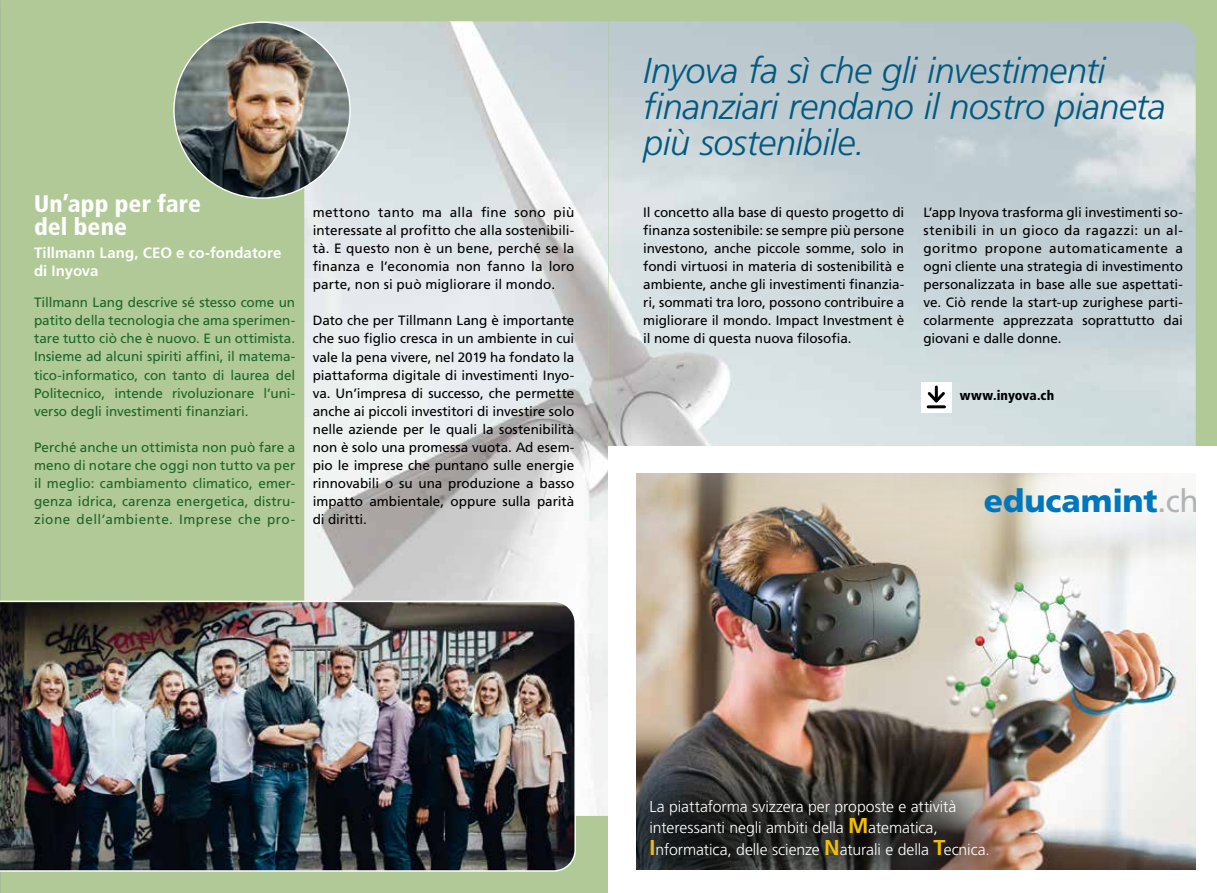
<style>
.page{position:relative;width:1217px;height:893px;background:#fff}
.page>*{position:absolute;margin:0;border:0;box-sizing:border-box;transform-origin:0 0}
.t1{font:italic 300 36px/36px "Frutiger";letter-spacing:-.015em;color:#005a82}
.t2{font:900 31.65px "Frutiger CE";letter-spacing:-.005em;color:#0076bd}
.t3{font:900 condensed 24px/22.5px "Frutiger";letter-spacing:.005em;color:#fff}
.t4{font:300 15.75px/21.3px "Frutiger CE";letter-spacing:-.005em;color:#fff}
.t5{font:700 15px/18px "Frutiger CE";letter-spacing:.005em;color:#fff}
.t6{font:13.5px/18.1px "Frutiger";color:#000;text-align:justify}
.t7{font:13.5px/18.1px "Frutiger";letter-spacing:.005em;color:#1c652b;text-align:justify}
.t8{font:900 condensed 13.5px "Frutiger";letter-spacing:.005em;color:#000}
.s1{font-weight:400;color:#b1b3b4}
.s2{font-weight:700;font-size:21.6px;color:#f2be00}
</style>
<div class="page">
<div style="left:0;top:0;width:608px;height:893px;background:#b0c996"></div>
<img style="left:271px;top:21px;width:337px;height:795px">
<img style="left:174px;top:22px;width:176px;height:176px;border-radius:88px">
<img style="left:0;top:600px;width:576px;height:272px">
<svg style="left:608px;top:0;width:608px;height:446px"></svg>
<img style="left:636px;top:474px;width:559px;height:396px">
<div style="left:609px;top:733px;width:444px;height:160px;background:#000;opacity:.75"></div>
<div style="left:632px;top:871px;width:569px;height:22px;background:#fff"></div>
<div style="left:609px;top:447px;width:27px;height:446px;background:#fff"></div>
<hr style="left:1216px;top:0;width:1px;height:893px;background:#0076bd">
<div style="left:921px;top:382px;width:30px;height:31px;background:#fff"></div>
<hr style="left:934px;top:387px;width:3px;height:14px;background:#000">
<svg style="left:927px;top:389px;width:18px;height:14px"></svg>
<hr style="left:927px;top:405px;width:17px;height:3px;background:#000">
<h3 class="t3" style="left:34px;top:193px;width:169px">Un’app per fare del bene</h3>
<p class="t5" style="left:34px;top:243px;width:249px">Tillmann Lang, CEO e co-fondatore di Inyova</p>
<p class="t7" style="left:34px;top:293px;width:262px">Tillmann Lang descrive sé stesso come un patito della tecnologia che ama sperimen&shy;tare tutto ciò che è nuovo. E un ottimista.<br>Insieme ad alcuni spiriti affini, il matema&shy;tico-informatico, con tanto di laurea del Politecnico, intende rivoluzionare l’uni&shy;verso degli investimenti finanziari.</p>
<p class="t7" style="left:34px;top:438px;width:263px">Perché anche un ottimista non può fare a meno di notare che oggi non tutto va per il meglio: cambiamento climatico, emer&shy;genza idrica, carenza energetica, distru&shy;zione dell’ambiente. Imprese che pro-</p>
<p class="t6" style="left:313px;top:203px;width:263px">mettono tanto ma alla fine sono più interessate al profitto che alla sostenibili&shy;tà. E questo non è un bene, perché se la finanza e l’economia non fanno la loro parte, non si può migliorare il mondo.</p>
<p class="t6" style="left:313px;top:311px;width:263px">Dato che per Tillmann Lang è importante che suo figlio cresca in un ambiente in cui vale la pena vivere, nel 2019 ha fondato la piattaforma digitale di investimenti Inyo&shy;va. Un’impresa di successo, che permette anche ai piccoli investitori di investire solo nelle aziende per le quali la sostenibilità non è solo una promessa vuota. Ad esem&shy;pio le imprese che puntano sulle energie rinnovabili o su una produzione a basso impatto ambientale, oppure sulla parità di diritti.</p>
<h1 class="t1" style="left:643px;top:53px;width:524px">Inyova fa sì che gli investimenti finanziari rendano il nostro pianeta più sostenibile.</h1>
<p class="t6" style="left:643px;top:203px;width:262px">Il concetto alla base di questo progetto di finanza sostenibile: se sempre più persone investono, anche piccole somme, solo in fondi virtuosi in materia di sostenibilità e ambiente, anche gli investimenti finanzia&shy;ri, sommati tra loro, possono contribuire a migliorare il mondo. Impact Investment è il nome di questa nuova filosofia.</p>
<p class="t6" style="left:923px;top:203px;width:261px">L’app Inyova trasforma gli investimenti so&shy;stenibili in un gioco da ragazzi: un al&shy;goritmo propone automaticamente a ogni cliente una strategia di investimento personalizzata in base alle sue aspettati&shy;ve. Ciò rende la start-up zurighese parti&shy;colarmente apprezzata soprattutto dai giovani e dalle donne.</p>
<p class="t8" style="left:959px;top:387px;width:96px">www.inyova.ch</p>
<h2 class="t2" style="left:983px;top:482px;width:216px">educamint<span class="s1">.ch</span></h2>
<p class="t4" style="left:649px;top:796px;width:342px">La piattaforma svizzera per proposte e attività interessanti negli ambiti della <span class="s2">M</span>atematica,<br><span class="s2">I</span>nformatica, delle scienze <span class="s2">N</span>aturali e della <span class="s2">T</span>ecnica.</p>
</div>
